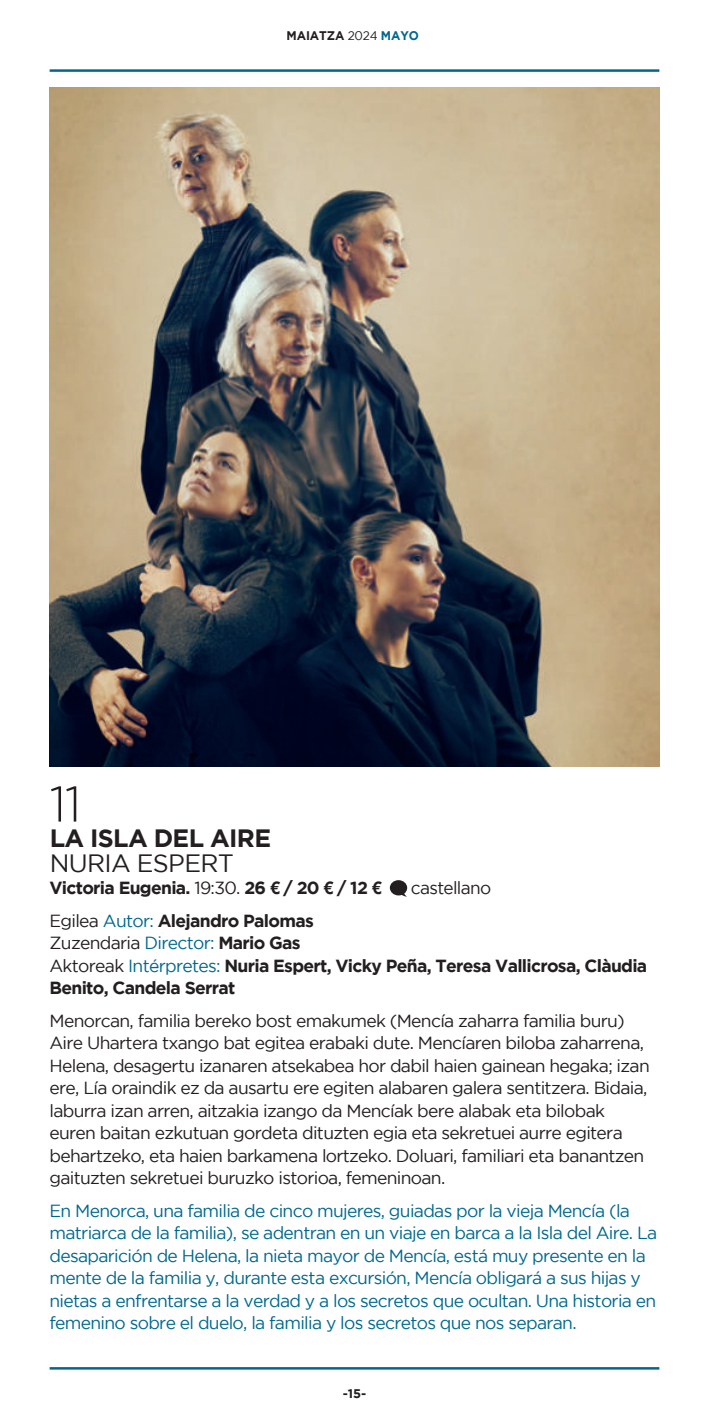
<style>
.page{position:relative;width:709px;height:1418px;background:#fff}
.page>*{position:absolute;margin:0;border:0;box-sizing:border-box;transform-origin:0 0}
.t1{font:300 50px "Gotham";color:#231f20}
.t2{font:700 25px "Gotham";letter-spacing:-.025em;color:#231f20}
.t3{font:25px "Gotham";letter-spacing:-.025em;color:#231f20}
.t4{font:17.5px/22.5px "Gotham";letter-spacing:-.04em;color:#231f20}
.t5{font:17.5px/22.5px "Gotham";letter-spacing:-.04em;color:#00688e}
.t6{font:700 17.5px/22.5px "Gotham";letter-spacing:-.04em;color:#231f20}
.t7{font:700 12.5px "Gotham";letter-spacing:-.005em;color:#231f20;scale:.95 1}
.t8{font:700 12.5px "Gotham";letter-spacing:-.005em;color:#231f20}
.s1{font-weight:400}
.s2{color:#00688e}
.s3{font-family:"Helvetica Neue LT Std"}
.s4{font-weight:400;color:#00688e}
</style>
<div class="page">
<hr style="left:50px;top:69px;width:609px;height:3px;background:#00688e">
<hr style="left:50px;top:1366px;width:609px;height:3px;background:#00688e">
<img style="left:49px;top:87px;width:610px;height:679px">
<svg style="left:390px;top:880px;width:17px;height:16px"></svg>
<p class="t7" style="left:286px;top:28px;width:141px">MAIATZA <span class="s1">2024</span> <span class="s2">MAYO</span></p>
<h1 class="t1" style="left:49px;top:776px;width:33px">11</h1>
<h2 class="t2" style="left:50px;top:823px;width:223px">LA ISLA DEL AIRE</h2>
<h2 class="t3" style="left:50px;top:849px;width:186px">NURIA ESPERT</h2>
<p class="t6" style="left:49px;top:876px;width:333px">Victoria Eugenia. <span class="s1">19:30.</span> 26 <span class="s3">€</span> / 20 <span class="s3">€</span> / 12 <span class="s3">€</span></p>
<p class="t4" style="left:411px;top:876px;width:82px">castellano</p>
<p class="t6" style="left:49px;top:908px;width:599px"><span class="s1">Egilea</span> <span class="s4">Autor:</span> Alejandro Palomas<br><span class="s1">Zuzendaria</span> <span class="s4">Director:</span> Mario Gas<br><span class="s1">Aktoreak</span> <span class="s4">Intérpretes:</span> Nuria Espert, Vicky Peña, Teresa Vallicrosa, Clàudia Benito, Candela Serrat</p>
<p class="t4" style="left:49px;top:1008px;width:602px">Menorcan, familia bereko bost emakumek (Mencía zaharra familia buru)<br>Aire Uhartera txango bat egitea erabaki dute. Mencíaren biloba zaharrena, Helena, desagertu izanaren atsekabea hor dabil haien gainean hegaka; izan ere, Lía oraindik ez da ausartu ere egiten alabaren galera sentitzera. Bidaia, laburra izan arren, aitzakia izango da Mencíak bere alabak eta bilobak euren baitan ezkutuan gordeta dituzten egia eta sekretuei aurre egitera behartzeko, eta haien barkamena lortzeko. Doluari, familiari eta banantzen gaituzten sekretuei buruzko istorioa, femeninoan.</p>
<p class="t5" style="left:49px;top:1198px;width:609px">En Menorca, una familia de cinco mujeres, guiadas por la vieja Mencía (la matriarca de la familia), se adentran en un viaje en barca a la Isla del Aire. La desaparición de Helena, la nieta mayor de Mencía, está muy presente en la mente de la familia y, durante esta excursión, Mencía obligará a sus hijas y nietas a enfrentarse a la verdad y a los secretos que ocultan. Una historia en femenino sobre el duelo, la familia y los secretos que nos separan.</p>
<p class="t8" style="left:343px;top:1385px;width:25px">-15-</p>
</div>
